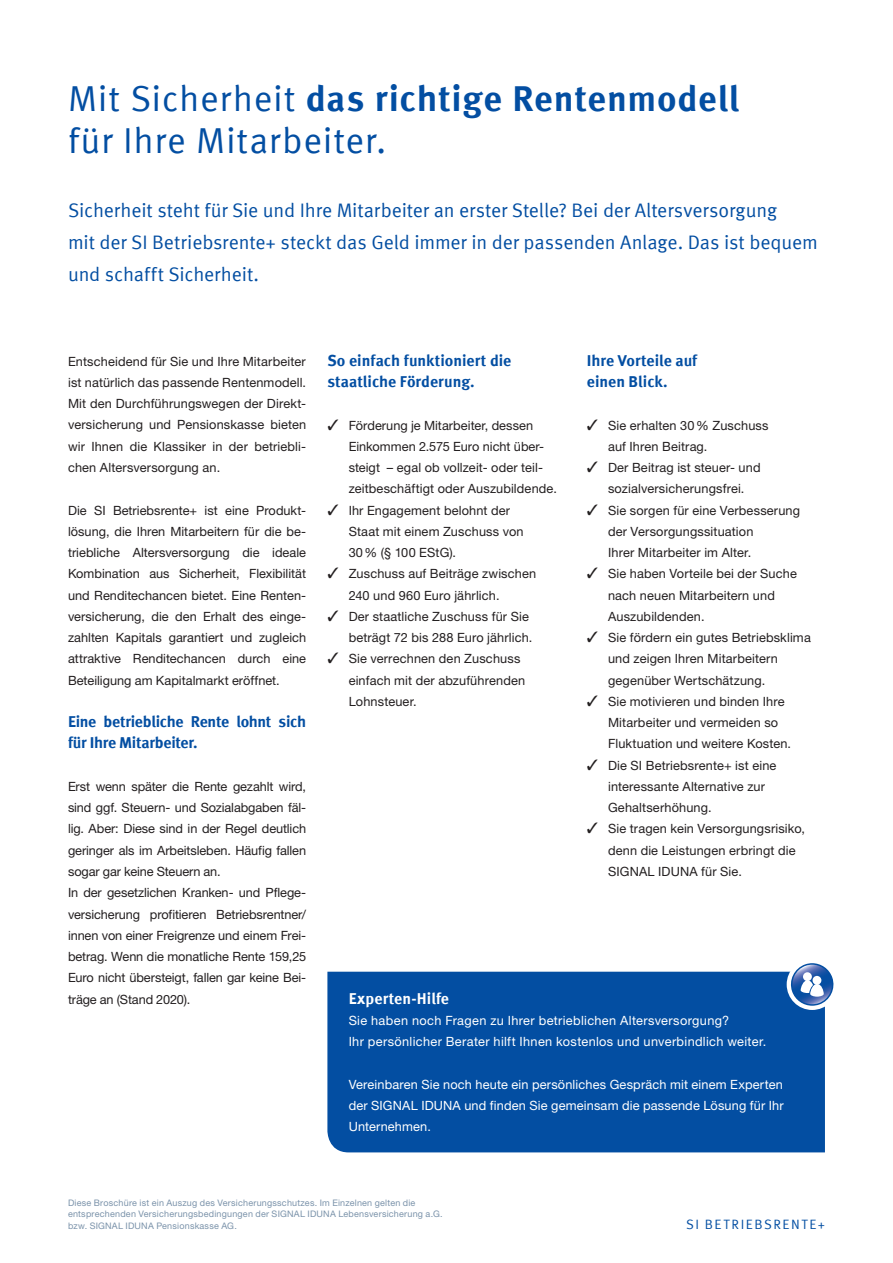
<style>
.page{position:relative;width:893px;height:1263px;background:#fff}
.page>*{position:absolute;margin:0;border:0;box-sizing:border-box;transform-origin:0 0}
.t1{font:700 36px "Meta Offc Pro";letter-spacing:.02em;color:#034ea2}
.t2{font:36px "Meta Offc Pro Norm";letter-spacing:.02em;color:#034ea2}
.t3{font:19.5px/32px "Meta Offc Pro Norm";letter-spacing:-.01em;color:#034ea2}
.t4{font:700 15.75px/21.3px "Meta Offc Pro";letter-spacing:-.005em;color:#034ea2}
.t5{font:700 15.75px "Meta Offc Pro";letter-spacing:.005em;color:#fff}
.t6{font:13.5px "Meta Offc Pro Norm";letter-spacing:.115em;color:#034ea2}
.t7{font:12.75px/21.3px "Helvetica Neue LTW1 G";letter-spacing:.01em;color:#231f20}
.t8{font:12.75px/21.3px "Helvetica Neue LTW1 G";letter-spacing:-.01em;color:#231f20}
.t9{font:12.75px/21.3px "Helvetica Neue LTW1 G";letter-spacing:.025em;color:#fff}
.t10{font:9px/11.7px "Helvetica Neue LTW1 G";letter-spacing:.025em;color:#7b93aa}
.s1{font-family:"Meta Offc Pro Norm";font-weight:400}
</style>
<div class="page">
<div style="left:327px;top:972px;width:498px;height:180px;background:#034ea2"></div>
<div style="left:787px;top:959px;width:51px;height:51px;background:#fff;border-radius:50%"></div>
<svg style="left:788px;top:963px;width:46px;height:43px"></svg>
<h1 class="t1" style="left:68px;top:70px;width:673px"><span class="s1">Mit Sicherheit</span> das richtige Rentenmodell</h1>
<h1 class="t2" style="left:68px;top:113px;width:320px">für Ihre Mitarbeiter.</h1>
<h2 class="t3" style="left:68px;top:193px;width:751px">Sicherheit steht für Sie und Ihre Mitarbeiter an erster Stelle? Bei der Altersversorgung<br>mit der SI Betriebsrente+ steckt das Geld immer in der passenden Anlage. Das ist bequem und schafft Sicherheit.</h2>
<p class="t7" style="left:68px;top:350px;width:240px;text-align:justify">Entscheidend für Sie und Ihre Mitarbeiter ist natürlich das passende Rentenmodell.<br>Mit den Durchführungswegen der Direkt&shy;versicherung und Pensionskasse bieten wir Ihnen die Klassiker in der betriebli&shy;chen Altersversorgung an.</p>
<p class="t7" style="left:68px;top:499px;width:240px;text-align:justify">Die SI Betriebsrente+ ist eine Produkt&shy;lösung, die Ihren Mitarbeitern für die be&shy;triebliche Altersversorgung die ideale Kombination aus Sicherheit, Flexibilität und Renditechancen bietet. Eine Renten&shy;versicherung, die den Erhalt des einge&shy;zahlten Kapitals garantiert und zugleich attraktive Renditechancen durch eine Beteiligung am Kapitalmarkt eröffnet.</p>
<p class="t4" style="left:68px;top:710px;width:240px">Eine betriebliche Rente lohnt sich für Ihre Mitarbeiter.</p>
<p class="t8" style="left:68px;top:776px;width:240px">Erst wenn später die Rente gezahlt wird, sind ggf. Steuern- und Sozialabgaben fäl&shy;lig. Aber: Diese sind in der Regel deutlich geringer als im Arbeitsleben. Häufig fallen sogar gar keine Steuern an.<br>In der gesetzlichen Kranken- und Pflege&shy;versicherung profitieren Betriebsrentner/ innen von einer Freigrenze und einem Frei&shy;betrag. Wenn die monatliche Rente 159,25<br>Euro nicht übersteigt, fallen gar keine Bei&shy;träge an (Stand 2020).</p>
<p class="t4" style="left:327px;top:349px;width:185px">So einfach funktioniert die staatliche Förderung.</p>
<p class="t7" style="left:349px;top:414px;width:210px;text-indent:-21px">✓ Förderung je Mitarbeiter, dessen Einkommen 2.575 Euro nicht über&shy;steigt – egal ob vollzeit- oder teil&shy;zeitbeschäftigt oder Auszubildende.</p>
<p class="t7" style="left:349px;top:499px;width:176px;text-indent:-21px">✓ Ihr Engagement belohnt der<br>Staat mit einem Zuschuss von<br>30% (§ 100 EStG).</p>
<p class="t7" style="left:349px;top:563px;width:189px;text-indent:-21px">✓ Zuschuss auf Beiträge zwischen<br>240 und 960 Euro jährlich.</p>
<p class="t7" style="left:327px;top:606px;width:207px;text-align:right">✓ Der staatliche Zuschuss für Sie beträgt 72 bis 288 Euro jährlich.</p>
<p class="t7" style="left:349px;top:648px;width:178px;text-indent:-21px">✓ Sie verrechnen den Zuschuss einfach mit der abzuführenden<br>Lohnsteuer.</p>
<p class="t4" style="left:587px;top:349px;width:112px">Ihre Vorteile auf einen Blick.</p>
<p class="t7" style="left:608px;top:414px;width:162px;text-indent:-21px">✓ Sie erhalten 30% Zuschuss auf Ihren Beitrag.</p>
<p class="t7" style="left:587px;top:457px;width:175px;text-align:center">✓ Der Beitrag ist steuer- und sozialversicherungsfrei.</p>
<p class="t7" style="left:608px;top:499px;width:194px;text-indent:-21px">✓ Sie sorgen für eine Verbesserung der Versorgungssituation<br>Ihrer Mitarbeiter im Alter.</p>
<p class="t7" style="left:608px;top:563px;width:190px;text-indent:-21px">✓ Sie haben Vorteile bei der Suche nach neuen Mitarbeitern und<br>Auszubildenden.</p>
<p class="t7" style="left:608px;top:627px;width:204px;text-indent:-21px">✓ Sie fördern ein gutes Betriebsklima und zeigen Ihren Mitarbeitern gegenüber Wertschätzung.</p>
<p class="t7" style="left:608px;top:691px;width:184px;text-indent:-21px">✓ Sie motivieren und binden Ihre<br>Mitarbeiter und vermeiden so<br>Fluktuation und weitere Kosten.</p>
<p class="t7" style="left:608px;top:754px;width:170px;text-indent:-21px">✓ Die SI Betriebsrente+ ist eine interessante Alternative zur<br>Gehaltserhöhung.</p>
<p class="t7" style="left:608px;top:818px;width:198px;text-indent:-21px">✓ Sie tragen kein Versorgungsrisiko, denn die Leistungen erbringt die<br>SIGNAL IDUNA für Sie.</p>
<p class="t5" style="left:349px;top:986px;width:102px">Experten-Hilfe</p>
<p class="t9" style="left:349px;top:1009px;width:419px">Sie haben noch Fragen zu Ihrer betrieblichen Altersversorgung?<br>Ihr persönlicher Berater hilft Ihnen kostenlos und unverbindlich weiter.</p>
<p class="t9" style="left:349px;top:1073px;width:437px;text-align:justify">Vereinbaren Sie noch heute ein persönliches Gespräch mit einem Experten der SIGNAL IDUNA und finden Sie gemeinsam die passende Lösung für Ihr Unternehmen.</p>
<p class="t10" style="left:68px;top:1196px;width:376px">Diese Broschüre ist ein Auszug des Versicherungsschutzes. Im Einzelnen gelten die entsprechenden Versicherungsbedingungen der SIGNAL IDUNA Lebensversicherung a.G. bzw. SIGNAL IDUNA Pensionskasse AG.</p>
<p class="t6" style="left:686px;top:1214px;width:140px">SI BETRIEBSRENTE+</p>
</div>
